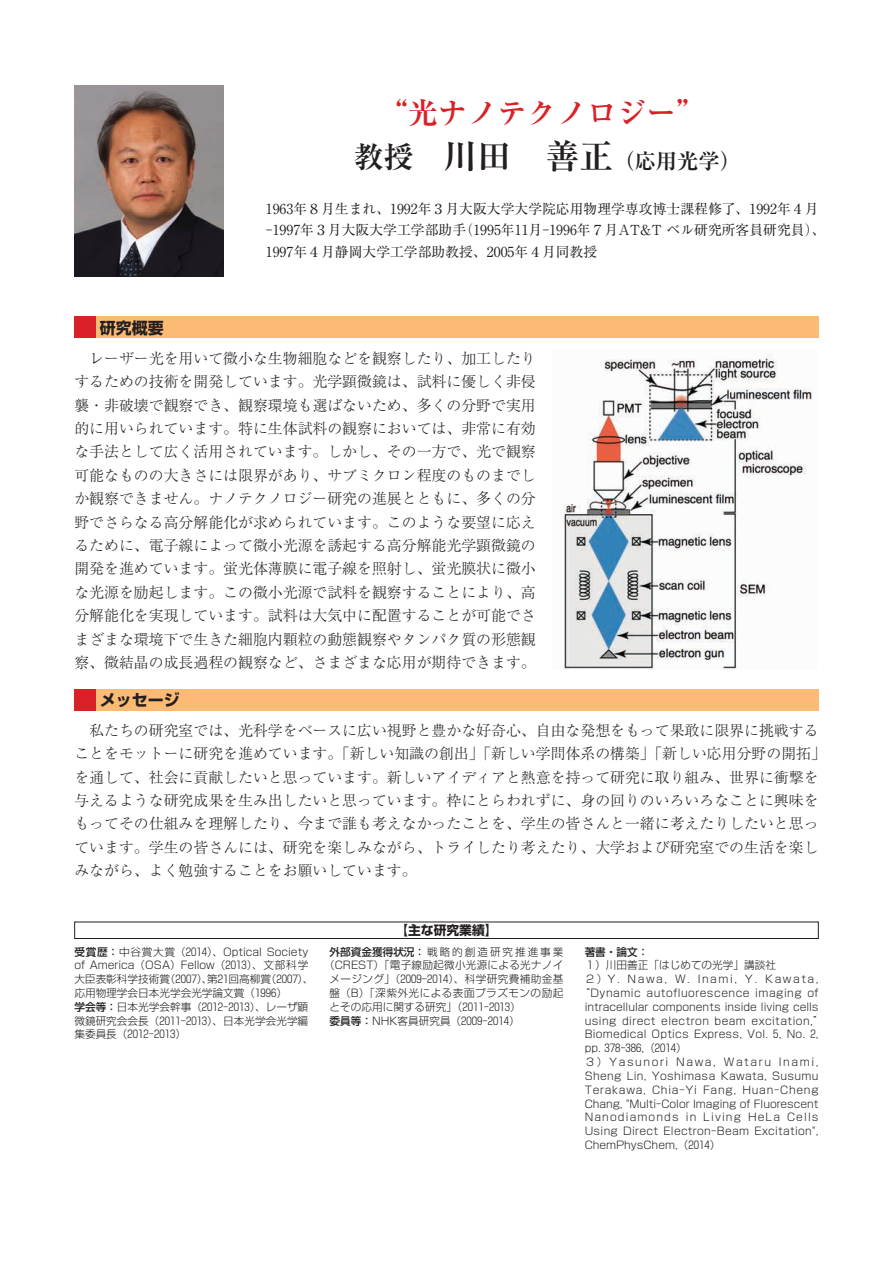
<style>
.page{position:relative;width:893px;height:1263px;background:#fff}
.page>*{position:absolute;margin:0;border:0;box-sizing:border-box;transform-origin:0 0}
.t1{font:700 29.7px "Ryumin Pro";color:#da2128}
.t2{font:700 21.3px "Ryumin Pro";color:#231f20}
.t3{font:700 15.9px "Shin Go Pro";color:#231f20}
.t4{font:300 14.85px/23.4px "Ryumin Pro";color:#231f20;text-align:justify}
.t5{font:13.8px/21.3px "Ryumin Pro";color:#231f20}
.t6{font:700 12.75px "Shin Go Pro";color:#231f20}
.t7{font:300 10.65px/13.8px "Shin Go Pro";color:#231f20}
.t8{font:300 10.65px "Shin Go Pro";letter-spacing:.02em;color:#231f20}
.t9{font:300 10.65px "Shin Go Pro";letter-spacing:.045em;color:#231f20}
.t10{font:300 10.65px "Shin Go Pro";letter-spacing:-.005em;color:#231f20}
.t11{font:300 10.65px "Shin Go Pro";letter-spacing:.04em;color:#231f20}
.t12{font:300 10.65px "Shin Go Pro";letter-spacing:.07em;color:#231f20}
.t13{font:300 10.65px "Shin Go Pro";letter-spacing:.105em;color:#231f20}
.t14{font:300 10.65px "Shin Go Pro";letter-spacing:.15em;color:#231f20}
.t15{font:300 10.65px "Shin Go Pro";letter-spacing:.145em;color:#231f20}
.t16{font:300 10.65px "Shin Go Pro";letter-spacing:.18em;color:#231f20}
.t17{font:500 10.65px "Shin Go Pro";color:#231f20}
.s1{font-size:29.7px}
.s2{font-size:34.05px}
.s3{font-weight:500}
</style>
<div class="page">
<img style="left:74px;top:85px;width:149px;height:191px">
<div style="left:74px;top:317px;width:745px;height:21px;background:#fcbb74"></div>
<div style="left:74px;top:689px;width:745px;height:21px;background:#fcbb74"></div>
<div style="left:74px;top:317px;width:22px;height:21px;background:#da2128"></div>
<div style="left:74px;top:689px;width:22px;height:21px;background:#da2128"></div>
<div style="left:74px;top:922px;width:745px;height:17px;border:1px solid #231f20"></div>
<img style="left:563px;top:354px;width:250px;height:316px">
<h1 class="t1" style="left:378px;top:89px;width:329px">“光ナノテクノロジー”</h1>
<h2 class="t2" style="left:354px;top:144px;width:388px"><span class="s1">教授　</span><span class="s2">川田　善正</span>（応用光学）</h2>
<p class="t3" style="left:100px;top:315px;width:65px">研究概要</p>
<p class="t5" style="left:266px;top:197px;width:561px">1963年８月生まれ、1992年３月大阪大学大学院応用物理学専攻博士課程修了、1992年４月-1997年３月大阪大学工学部助手（1995年11月-1996年７月AT&amp;T ベル研究所客員研究員）、<br>1997年４月静岡大学工学部助教授、2005年４月同教授</p>
<p class="t4" style="left:74px;top:345px;width:463px">　レーザー光を用いて微小な生物細胞などを観察したり、加工したりするための技術を開発しています。光学顕微鏡は、試料に優しく非侵襲・非破壊で観察でき、観察環境も選ばないため、多くの分野で実用的に用いられています。特に生体試料の観察においては、非常に有効な手法として広く活用されています。しかし、その一方で、光で観察可能なものの大きさには限界があり、サブミクロン程度のものまでしか観察できません。ナノテクノロジー研究の進展とともに、多くの分野でさらなる高分解能化が求められています。このような要望に応えるために、電子線によって微小光源を誘起する高分解能光学顕微鏡の開発を進めています。蛍光体薄膜に電子線を照射し、蛍光膜状に微小な光源を励起します。この微小光源で試料を観察することにより、高分解能化を実現しています。試料は大気中に配置することが可能でさまざまな環境下で生きた細胞内顆粒の動態観察やタンパク質の形態観察、微結晶の成長過程の観察など、さまざまな応用が期待できます。</p>
<p class="t3" style="left:100px;top:687px;width:81px">メッセージ</p>
<p class="t4" style="left:74px;top:717px;width:753px;text-align:left">　私たちの研究室では、光科学をベースに広い視野と豊かな好奇心、自由な発想をもって果敢に限界に挑戦することをモットーに研究を進めています。「新しい知識の創出」「新しい学問体系の構築」「新しい応用分野の開拓」を通して、社会に貢献したいと思っています。新しいアイディアと熱意を持って研究に取り組み、世界に衝撃を与えるような研究成果を生み出したいと思っています。枠にとらわれずに、身の回りのいろいろなことに興味をもってその仕組みを理解したり、今まで誰も考えなかったことを、学生の皆さんと一緒に考えたりしたいと思っています。学生の皆さんには、研究を楽しみながら、トライしたり考えたり、大学および研究室での生活を楽しみながら、よく勉強することをお願いしています。</p>
<p class="t6" style="left:395px;top:920px;width:104px">【主な研究業績】</p>
<p class="t7" style="left:74px;top:943px;width:241px"><span class="s3">受賞歴：</span>中谷賞大賞（2014）、Optical Society of America（OSA）Fellow（2013）、文部科学大臣表彰科学技術賞（2007）、第21回高柳賞（2007）、応用物理学会日本光学会光学論文賞（1996）<br><span class="s3">学会等：</span>日本光学会幹事（2012-2013）、レーザ顕微鏡研究会会長（2011-2013）、日本光学会光学編集委員長（2012-2013）</p>
<p class="t16" style="left:330px;top:943px;width:235px"><span class="s3">外部資金獲得状況：</span>戦略的創造研究推進事業</p>
<p class="t8" style="left:324px;top:956px;width:241px">（CREST）「電子線励起微小光源による光ナノイ</p>
<p class="t8" style="left:330px;top:970px;width:235px">メージング」（2009-2014）、科学研究費補助金基</p>
<p class="t9" style="left:330px;top:984px;width:235px">盤（B）「深紫外光による表面プラズモンの励起</p>
<p class="t7" style="left:330px;top:998px;width:193px">とその応用に関する研究」（2011-2013）</p>
<p class="t7" style="left:330px;top:1012px;width:192px"><span class="s3">委員等：</span>NHK客員研究員（2009-2014）</p>
<p class="t17" style="left:585px;top:943px;width:65px">著書・論文：</p>
<p class="t7" style="left:585px;top:957px;width:193px">１）川田善正「はじめての光学」講談社</p>
<p class="t15" style="left:585px;top:970px;width:235px">２）Y. Nawa, W. Inami, Y. Kawata,</p>
<p class="t9" style="left:579px;top:984px;width:241px">“Dynamic autofluorescence imaging of</p>
<p class="t7" style="left:585px;top:998px;width:235px">intracellular components inside living cells</p>
<p class="t11" style="left:585px;top:1012px;width:241px">using direct electron beam excitation,”</p>
<p class="t8" style="left:585px;top:1026px;width:235px">Biomedical Optics Express, Vol. 5, No. 2,</p>
<p class="t8" style="left:585px;top:1039px;width:104px">pp. 378-386,（2014）</p>
<p class="t14" style="left:585px;top:1053px;width:235px">３）Yasunori Nawa, Wataru Inami,</p>
<p class="t8" style="left:585px;top:1067px;width:235px">Sheng Lin, Yoshimasa Kawata, Susumu</p>
<p class="t12" style="left:585px;top:1081px;width:235px">Terakawa, Chia-Yi Fang, Huan-Cheng</p>
<p class="t10" style="left:585px;top:1095px;width:235px">Chang, "Multi-Color Imaging of Fluorescent</p>
<p class="t13" style="left:585px;top:1108px;width:235px">Nanodiamonds in Living HeLa Cells</p>
<p class="t8" style="left:585px;top:1122px;width:235px">Using Direct Electron-Beam Excitation",</p>
<p class="t7" style="left:585px;top:1137px;width:137px">ChemPhysChem,（2014）</p>
</div>
